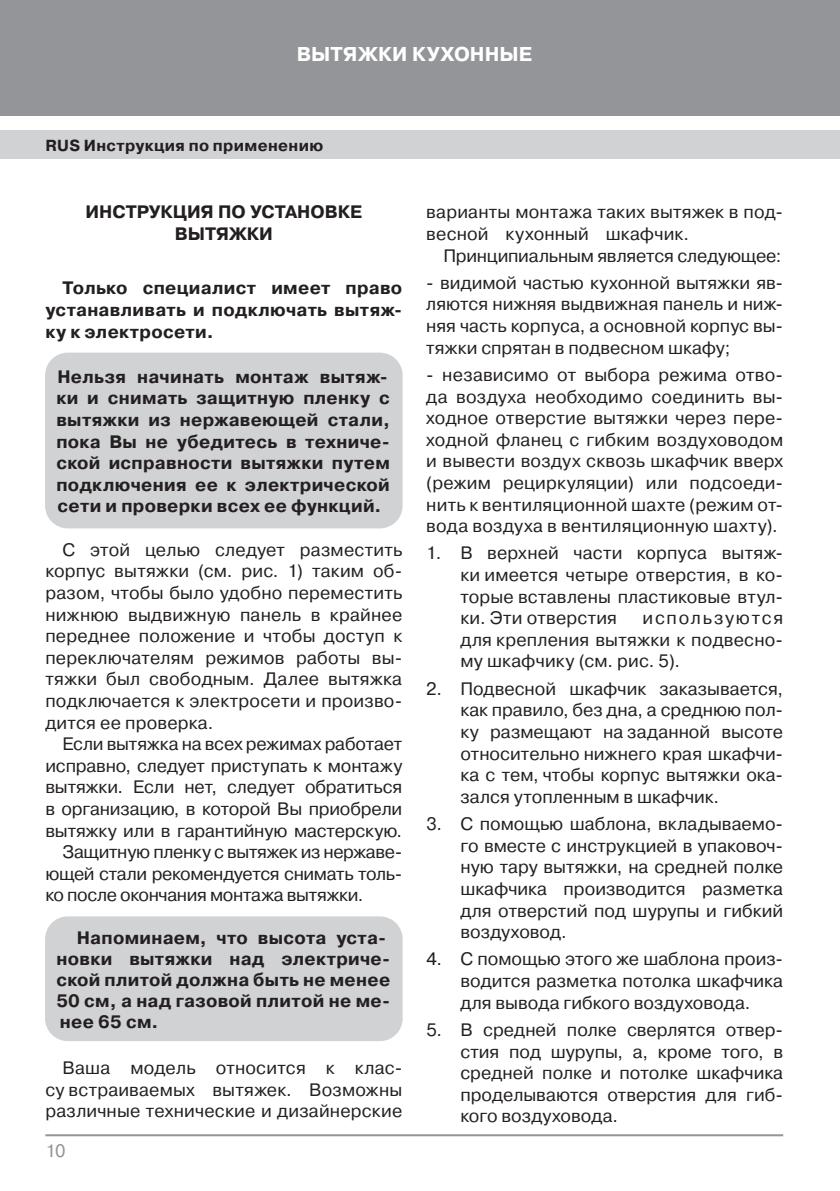
<style>
.page{position:relative;width:840px;height:1191px;background:#fff}
.page>*{position:absolute;margin:0;border:0;box-sizing:border-box;transform-origin:0 0}
.t1{font:700 20px "Pragmatica";letter-spacing:.005em;color:#fff}
.t2{font:18px/21.6px "Pragmatica";color:#231f20;text-align:justify}
.t3{font:700 18px/21.6px "Pragmatica";letter-spacing:.015em;color:#231f20;text-align:justify}
.t4{font:18px "Pragmatica";letter-spacing:-.02em;color:#231f20}
.t5{font:18px "Pragmatica";color:#939598}
.t6{font:700 16px "Pragmatica";letter-spacing:.02em;color:#231f20}
</style>
<div class="page">
<div style="left:0;top:0;width:839px;height:116px;background:#939598"></div>
<div style="left:0;top:130px;width:839px;height:29px;background:#d1d2d4"></div>
<hr style="left:45px;top:1134px;width:737px;height:2px;background:#939598">
<div style="left:45px;top:352px;width:357px;height:176px;background:#d1d2d4;border-radius:23px"></div>
<div style="left:45px;top:916px;width:357px;height:125px;background:#d1d2d4;border-radius:23px"></div>
<p class="t1" style="left:296px;top:41px;width:237px">ВЫТЯЖКИ КУХОННЫЕ</p>
<p class="t6" style="left:45px;top:135px;width:279px">RUS Инструкция по применению</p>
<p class="t3" style="left:85px;top:201px;width:278px;text-align:center">ИНСТРУКЦИЯ ПО УСТАНОВКЕ<br>ВЫТЯЖКИ</p>
<p class="t3" style="left:45px;top:278px;width:358px;text-indent:17px">Только специалист имеет право устанавливать и подключать вытяж&shy;ку к электросети.</p>
<p class="t3" style="left:56px;top:366px;width:335px">Нельзя начинать монтаж вытяж&shy;ки и снимать защитную пленку с вытяжки из нержавеющей стали, пока Вы не убедитесь в техниче&shy;ской исправности вытяжки путем подключения ее к электрической сети и проверки всех ее функций.</p>
<p class="t2" style="left:45px;top:539px;width:358px;text-indent:17px">С этой целью следует разместить корпус вытяжки (см. рис. 1) таким об&shy;разом, чтобы было удобно переместить нижнюю выдвижную панель в крайнее переднее положение и чтобы доступ к переключателям режимов работы вы&shy;тяжки был свободным. Далее вытяжка подключается к электросети и произво&shy;дится ее проверка.</p>
<p class="t2" style="left:62px;top:733px;width:341px">Если вытяжка на всех режимах работает</p>
<p class="t2" style="left:45px;top:755px;width:358px">исправно, следует приступать к монтажу</p>
<p class="t2" style="left:45px;top:777px;width:358px">вытяжки. Если нет, следует обратиться</p>
<p class="t2" style="left:45px;top:798px;width:358px">в организацию, в которой Вы приобрели</p>
<p class="t2" style="left:45px;top:820px;width:358px">вытяжку или в гарантийную мастерскую.</p>
<p class="t4" style="left:62px;top:841px;width:341px">Защитную пленку с вытяжек из нержаве-</p>
<p class="t4" style="left:45px;top:862px;width:358px">ющей стали рекомендуется снимать толь-</p>
<p class="t4" style="left:45px;top:884px;width:319px">ко после окончания монтажа вытяжки.</p>
<p class="t3" style="left:56px;top:927px;width:335px;line-height:21px;text-align:left;text-indent:20px">Напоминаем, что высота уста&shy;новки вытяжки над электриче&shy;ской плитой должна быть не менее<br>50 см, а над газовой плитой не ме&shy;нее 65 см.</p>
<p class="t2" style="left:45px;top:1057px;width:358px;text-indent:17px">Ваша модель относится к клас&shy;су встраиваемых вытяжек. Возможны различные технические и дизайнерские</p>
<p class="t5" style="left:45px;top:1139px;width:22px">10</p>
<p class="t2" style="left:426px;top:202px;width:358px">варианты монтажа таких вытяжек в под&shy;весной кухонный шкафчик.</p>
<p class="t2" style="left:443px;top:245px;width:339px">Принципиальным является следующее:</p>
<p class="t2" style="left:426px;top:272px;width:358px">- видимой частью кухонной вытяжки яв&shy;ляются нижняя выдвижная панель и ниж&shy;няя часть корпуса, а основной корпус вы&shy;тяжки спрятан в подвесном шкафу;</p>
<p class="t2" style="left:426px;top:364px;width:358px">- независимо от выбора режима отво&shy;да воздуха необходимо соединить вы&shy;ходное отверстие вытяжки через пере&shy;ходной фланец с гибким воздуховодом и вывести воздух сквозь шкафчик вверх (режим рециркуляции) или подсоеди&shy;нить к вентиляционной шахте (режим от&shy;вода воздуха в вентиляционную шахту).</p>
<p class="t2" style="left:460px;top:543px;width:324px;text-indent:-34px">1. В верхней части корпуса вытяж&shy;ки имеется четыре отверстия, в ко&shy;торые вставлены пластиковые втул&shy;ки. Эти отверстия</p>
<p class="t2" style="left:460px;top:607px;width:324px;text-indent:182px">используются для крепления вытяжки к подвесно&shy;му шкафчику (см. рис. 5).</p>
<p class="t2" style="left:460px;top:678px;width:324px;text-indent:-34px">2. Подвесной шкафчик заказывается, как правило, без дна, а среднюю пол&shy;ку размещают на заданной высоте относительно нижнего края шкафчи&shy;ка с тем, чтобы корпус вытяжки ока&shy;зался утопленным в шкафчик.</p>
<p class="t2" style="left:460px;top:813px;width:324px;text-indent:-34px">3. С помощью шаблона, вкладываемо&shy;го вместе с инструкцией в упаковоч&shy;ную тару вытяжки, на средней полке шкафчика производится разметка для отверстий под шурупы и гибкий воздуховод.</p>
<p class="t2" style="left:460px;top:948px;width:324px;text-indent:-34px">4. С помощью этого же шаблона произ&shy;водится разметка потолка шкафчика для вывода гибкого воздуховода.</p>
<p class="t2" style="left:460px;top:1019px;width:324px;text-indent:-34px">5. В средней полке сверлятся отвер&shy;стия под шурупы, а, кроме того, в средней полке и потолке шкафчика проделываются отверстия для гиб&shy;кого воздуховода.</p>
</div>
